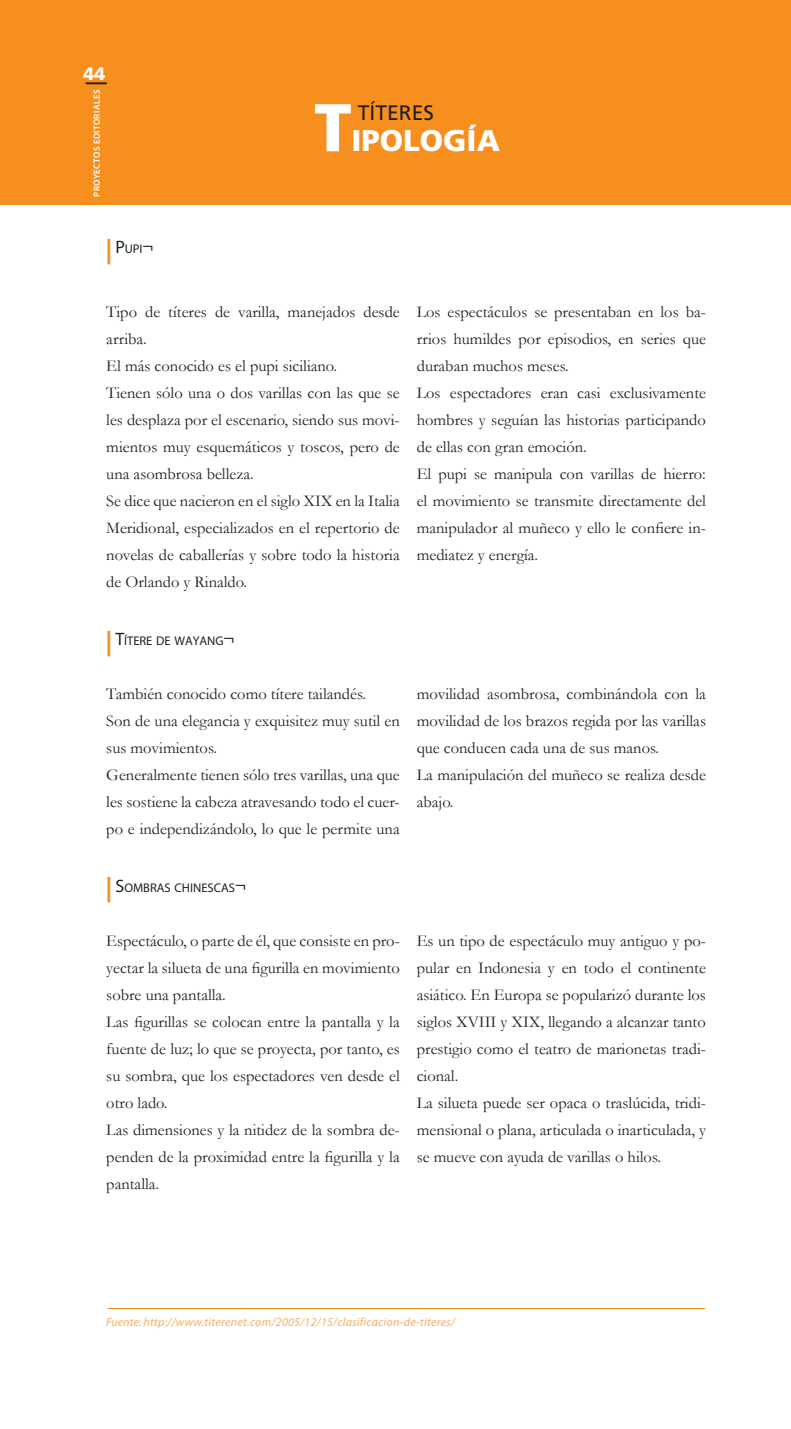
<style>
.page{position:relative;width:791px;height:1429px;background:#fff}
.page>*{position:absolute;margin:0;border:0;box-sizing:border-box;transform-origin:0 0}
.t1{font:900 67.5px "Frutiger";color:#fff}
.t2{font:900 30px "Frutiger";color:#fff}
.t3{font:700 25.5px "Frutiger";color:#f78f1e}
.t4{font:21px "Frutiger";color:#231f20}
.t5{font:900 18px "Frutiger";color:#fff}
.t6{font:16.5px/27px "Garamond";color:#231f20}
.t7{font:12.6px "Myriad Pro";color:#231f20}
.t8{font:italic 12px "Myriad Pro";letter-spacing:.02em;color:#faad60}
.t9{font:600 9px "Myriad Pro";letter-spacing:.04em;color:#fff}
.s1{font-size:18px}
</style>
<div class="page">
<div style="left:0;top:0;width:791px;height:204px;background:#f78f1e"></div>
<hr style="left:107px;top:1308px;width:598px;height:1px;background:#f78f1e">
<p class="t5" style="left:83px;top:67px;width:24px">44</p>
<p class="t4" style="left:107px;top:81px;width:6px;rotate:90deg">|</p>
<p class="t9" style="left:92px;top:196px;width:108px;rotate:-90deg">PROYECTOS EDITORIALES</p>
<h3 class="t3" style="left:106px;top:238px;width:7px">|</h3>
<p class="t7" style="left:115px;top:241px;width:39px"><span class="s1">P</span>UPI<span class="s1">¬</span></p>
<p class="t4" style="left:358px;top:104px;width:77px">TÍTERES</p>
<h1 class="t1" style="left:314px;top:101px;width:39px">T</h1>
<h2 class="t2" style="left:352px;top:129px;width:150px">IPOLOGÍA</h2>
<p class="t6" style="left:106px;top:298px;width:295px">Tipo de títeres de varilla, manejados desde arriba.<br>El más conocido es el pupi siciliano.<br>Tienen sólo una o dos varillas con las que se les desplaza por el escenario, siendo sus movi&shy;mientos muy esquemáticos y toscos, pero de una asombrosa belleza.<br>Se dice que nacieron en el siglo XIX en la Italia Meridional, especializados en el repertorio de novelas de caballerías y sobre todo la historia de Orlando y Rinaldo.</p>
<h3 class="t3" style="left:106px;top:630px;width:7px">|</h3>
<p class="t7" style="left:115px;top:633px;width:120px"><span class="s1">T</span>ÍTERE DE WAYANG<span class="s1">¬</span></p>
<p class="t6" style="left:106px;top:681px;width:295px">También conocido como títere tailandés.<br>Son de una elegancia y exquisitez muy sutil en sus movimientos.<br>Generalmente tienen sólo tres varillas, una que les sostiene la cabeza atravesando todo el cuer&shy;po e independizándolo, lo que le permite una</p>
<h3 class="t3" style="left:106px;top:877px;width:7px">|</h3>
<p class="t7" style="left:115px;top:880px;width:132px"><span class="s1">S</span>OMBRAS CHINESCAS<span class="s1">¬</span></p>
<p class="t6" style="left:106px;top:927px;width:295px">Espectáculo, o parte de él, que consiste en pro&shy;yectar la silueta de una figurilla en movimiento sobre una pantalla.<br>Las figurillas se colocan entre la pantalla y la fuente de luz; lo que se proyecta, por tanto, es su sombra, que los espectadores ven desde el otro lado.<br>Las dimensiones y la nitidez de la sombra de&shy;penden de la proximidad entre la figurilla y la pantalla.</p>
<p class="t6" style="left:417px;top:298px;width:291px">Los espectáculos se presentaban en los ba&shy;rrios humildes por episodios, en series que duraban muchos meses.<br>Los espectadores eran casi exclusivamente hombres y seguían las historias participando de ellas con gran emoción.<br>El pupi se manipula con varillas de hierro: el movimiento se transmite directamente del manipulador al muñeco y ello le confiere in&shy;mediatez y energía.</p>
<p class="t6" style="left:417px;top:681px;width:291px">movilidad asombrosa, combinándola con la movilidad de los brazos regida por las varillas que conducen cada una de sus manos.<br>La manipulación del muñeco se realiza desde abajo.</p>
<p class="t6" style="left:417px;top:927px;width:291px">Es un tipo de espectáculo muy antiguo y po&shy;pular en Indonesia y en todo el continente asiático. En Europa se popularizó durante los siglos XVIII y XIX, llegando a alcanzar tanto prestigio como el teatro de marionetas tradi&shy;cional.<br>La silueta puede ser opaca o traslúcida, tridi&shy;mensional o plana, articulada o inarticulada, y se mueve con ayuda de varillas o hilos.</p>
<p class="t8" style="left:106px;top:1317px;width:350px">Fuente: http://www.titerenet.com/2005/12/15/clasificacion-de-titeres/</p>
</div>
